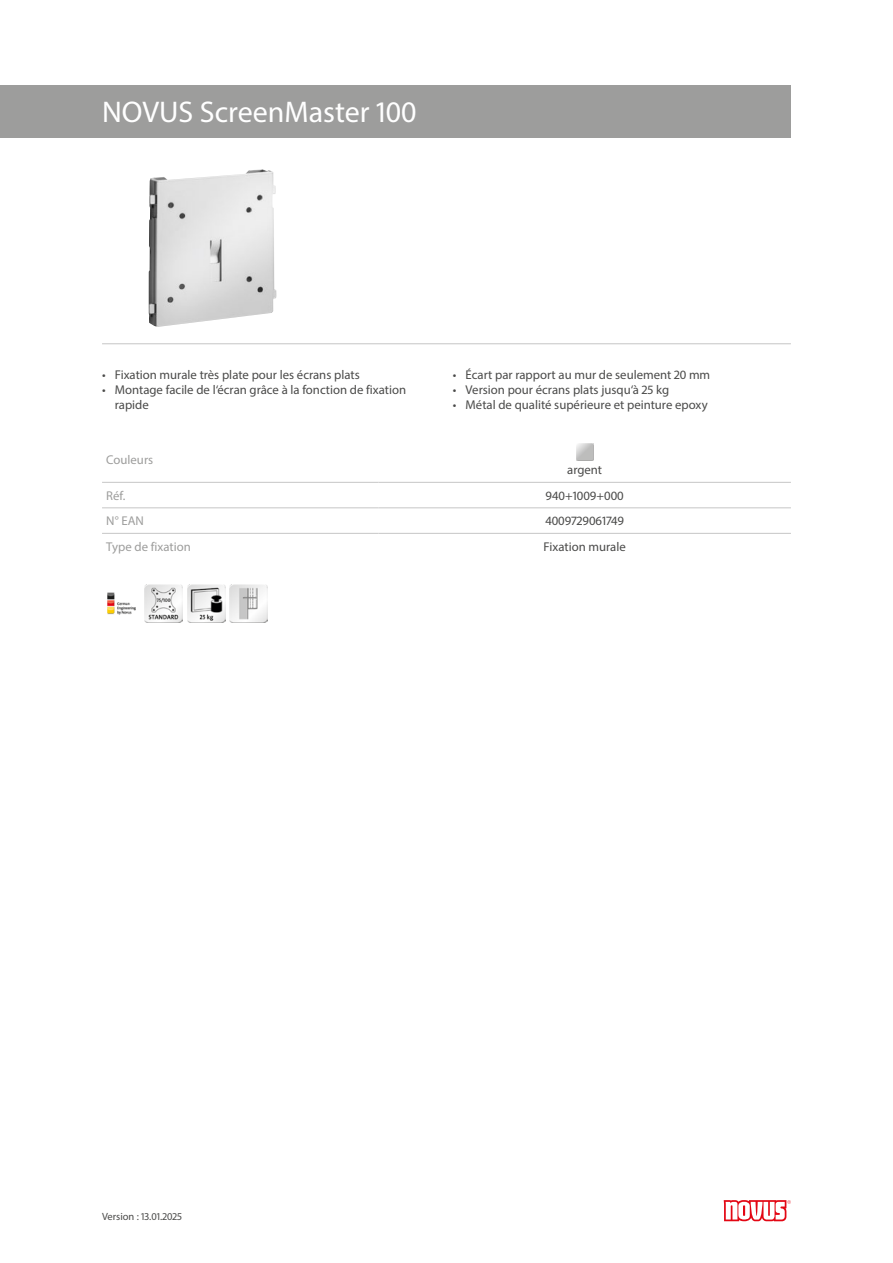
<style>
.page{position:relative;width:893px;height:1263px;background:#fff}
.page>*{position:absolute;margin:0;border:0;box-sizing:border-box;transform-origin:0 0}
.Produktname{font:30px "Myriad Pro";color:#fff}
.Produkttabelle_Zentr{font:12.75px/15.3px "Myriad Pro";color:#4a4a49}
.Produkttabelle_Links{font:12.75px "Myriad Pro";color:#9d9d9c}
.Farbildtext{font:12.75px "Myriad Pro";color:#4a4a49}
.t1{font:10.5px "Myriad Pro";color:#4a4a49}
</style>
<div class="page">
<img style="left:149px;top:169px;width:128px;height:158px">
<hr style="left:102px;top:343px;width:689px;height:1px;background:#c6c6c6">
<img style="left:107px;top:592px;width:29px;height:23px">
<img style="left:145px;top:584px;width:38px;height:39px">
<img style="left:187px;top:584px;width:38px;height:39px">
<img style="left:230px;top:584px;width:38px;height:39px">
<svg style="left:724px;top:1200px;width:67px;height:21px"></svg>
<div style="left:0;top:85px;width:791px;height:53px;background:#9d9d9c"></div>
<hr style="left:102px;top:482px;width:276px;height:1px;background:#c6c6c6">
<hr style="left:378px;top:482px;width:413px;height:1px;background:#c6c6c6">
<hr style="left:102px;top:507px;width:276px;height:1px;background:#c6c6c6">
<hr style="left:378px;top:507px;width:413px;height:1px;background:#c6c6c6">
<hr style="left:102px;top:533px;width:276px;height:1px;background:#c6c6c6">
<hr style="left:378px;top:533px;width:413px;height:1px;background:#c6c6c6">
<img style="left:576px;top:444px;width:17px;height:17px">
<p class="Produktname" style="left:102px;top:94px;width:316px">NOVUS ScreenMaster 100</p>
<p class="Produkttabelle_Zentr" style="left:102px;top:367px;width:259px">• Fixation murale très plate pour les écrans plats</p>
<p class="Produkttabelle_Zentr" style="left:115px;top:382px;width:293px;text-indent:-13px">• Montage facile de l‘écran grâce à la fonction de fixation rapide</p>
<p class="Produkttabelle_Links" style="left:106px;top:451px;width:48px">Couleurs</p>
<p class="Produkttabelle_Zentr" style="left:453px;top:367px;width:259px">• Écart par rapport au mur de seulement 20 mm</p>
<p class="Produkttabelle_Zentr" style="left:453px;top:382px;width:218px">• Version pour écrans plats jusqu‘à 25 kg</p>
<p class="Produkttabelle_Zentr" style="left:453px;top:397px;width:256px">• Métal de qualité supérieure et peinture epoxy</p>
<p class="Farbildtext" style="left:567px;top:462px;width:36px">argent</p>
<p class="Produkttabelle_Links" style="left:106px;top:488px;width:21px">Réf.</p>
<p class="Produkttabelle_Zentr" style="left:546px;top:488px;width:80px">940+1009+000</p>
<p class="Produkttabelle_Links" style="left:106px;top:513px;width:39px">N° EAN</p>
<p class="Produkttabelle_Zentr" style="left:545px;top:513px;width:80px">4009729061749</p>
<p class="Produkttabelle_Links" style="left:106px;top:539px;width:86px">Type de fixation</p>
<p class="Produkttabelle_Zentr" style="left:544px;top:539px;width:84px">Fixation murale</p>
<p class="t1" style="left:102px;top:1210px;width:81px">Version : 13.01.2025</p>
</div>
